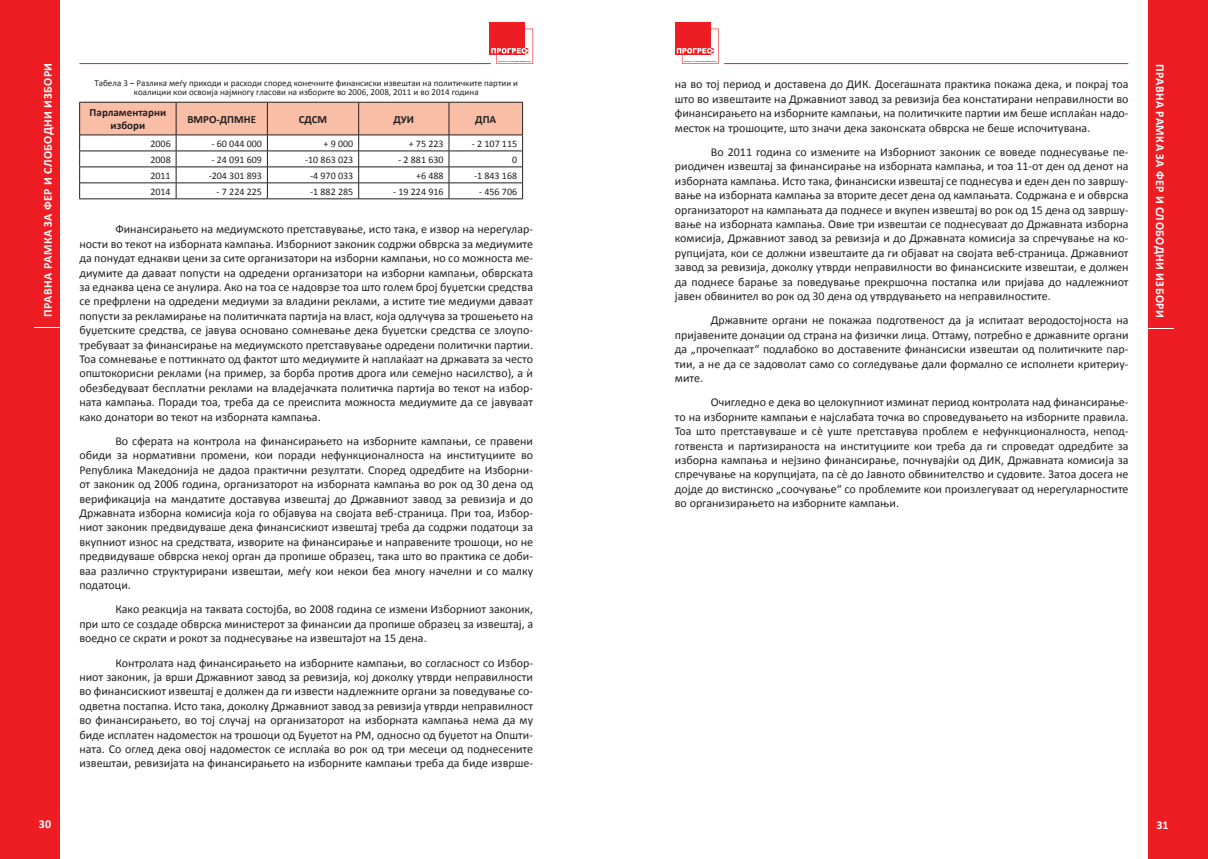
<style>
.page{position:relative;width:1208px;height:859px;background:#fff}
.page>*{position:absolute;margin:0;border:0;box-sizing:border-box;transform-origin:0 0}
.t1{font:12px/14.4px "Calibri";color:#231f20;text-align:justify}
.t2{font:700 12px "Calibri";letter-spacing:.04em;color:#fff}
.t3{font:700 11px/12.7px "Calibri";color:#231f20;text-align:center}
.t4{font:10px "Calibri";color:#231f20}
.t5{font:9px/9px "Calibri";color:#231f20;text-align:center}
</style>
<div class="page">
<div style="left:1148px;top:0;width:60px;height:859px;background:#ee1d23"></div>
<div style="left:0;top:0;width:60px;height:859px;background:#ee1d23"></div>
<div style="left:675px;top:23px;width:35px;height:32px;background:#ee1d23"></div>
<svg style="left:677px;top:29px;width:41px;height:35px"></svg>
<div style="left:489px;top:23px;width:36px;height:32px;background:#ee1d23"></div>
<svg style="left:491px;top:29px;width:42px;height:35px"></svg>
<hr style="left:724px;top:63px;width:404px;height:1px;background:#ee1d23">
<hr style="left:79px;top:63px;width:412px;height:1px;background:#ee1d23">
<hr style="left:79px;top:199px;width:97px;height:1px;background:#231f20">
<hr style="left:176px;top:199px;width:91px;height:1px;background:#231f20">
<hr style="left:267px;top:199px;width:92px;height:1px;background:#231f20">
<hr style="left:359px;top:199px;width:90px;height:1px;background:#231f20">
<hr style="left:449px;top:199px;width:74px;height:1px;background:#231f20">
<svg style="left:79px;top:102px;width:444px;height:97px"></svg>
<p class="t2" style="left:40px;top:317px;width:256px;rotate:-90deg">Правна рамка за фер и слободни избори</p>
<p class="t5" style="left:94px;top:79px;width:425px">Табела 3 – Разлика меѓу приходи и расходи според конечните финансиски извештаи на политичките партии и коалиции кои освоија најмногу гласови на изборите во 2006, 2008, 2011 и во 2014 година</p>
<p class="t3" style="left:90px;top:106px;width:78px">Парламентарни избори</p>
<p class="t3" style="left:187px;top:113px;width:69px">ВМРО-ДПМНЕ</p>
<p class="t3" style="left:299px;top:113px;width:30px">СДСМ</p>
<p class="t3" style="left:393px;top:113px;width:22px">ДУИ</p>
<p class="t3" style="left:475px;top:113px;width:22px">ДПА</p>
<p class="t4" style="left:150px;top:137px;width:22px">2006</p>
<p class="t4" style="left:212px;top:137px;width:52px">- 60 044 000</p>
<p class="t4" style="left:323px;top:137px;width:31px">+ 9 000</p>
<p class="t4" style="left:409px;top:137px;width:36px">+ 75 223</p>
<p class="t4" style="left:472px;top:137px;width:47px">- 2 107 115</p>
<p class="t4" style="left:150px;top:153px;width:22px">2008</p>
<p class="t4" style="left:212px;top:153px;width:52px">- 24 091 609</p>
<p class="t4" style="left:305px;top:153px;width:50px">-10 863 023</p>
<p class="t4" style="left:398px;top:153px;width:47px">- 2 881 630</p>
<p class="t4" style="left:512px;top:153px;width:7px">0</p>
<p class="t4" style="left:150px;top:169px;width:22px">2011</p>
<p class="t4" style="left:209px;top:169px;width:55px">-204 301 893</p>
<p class="t4" style="left:310px;top:169px;width:45px">-4 970 033</p>
<p class="t4" style="left:416px;top:169px;width:29px">+6 488</p>
<p class="t4" style="left:474px;top:169px;width:45px">-1 843 168</p>
<p class="t4" style="left:150px;top:185px;width:22px">2014</p>
<p class="t4" style="left:217px;top:185px;width:47px">- 7 224 225</p>
<p class="t4" style="left:310px;top:185px;width:45px">-1 882 285</p>
<p class="t4" style="left:393px;top:185px;width:52px">- 19 224 916</p>
<p class="t4" style="left:479px;top:185px;width:39px">- 456 706</p>
<p class="t1" style="left:79px;top:222px;width:455px;text-indent:36px">Финансирањето на медиумското претставување, исто така, е извор на нерегулар&shy;ности во текот на изборната кампања. Изборниот законик содржи обврска за медиумите да понудат еднакви цени за сите организатори на изборни кампањи, но со можноста ме&shy;диумите да даваат попусти на одредени организатори на изборни кампањи, обврската за еднаква цена се анулира. Ако на тоа се надоврзе тоа што голем број буџетски средства се префрлени на одредени медиуми за владини реклами, а истите тие медиуми даваат попусти за рекламирање на политичката партија на власт, која одлучува за трошењето на буџетските средства, се јавува основано сомневање дека буџетски средства се злоупо&shy;требуваат за финансирање на медиумското претставување одредени политички партии.<br>Тоа сомневање е поттикнато од фактот што медиумите ѝ наплаќаат на државата за често општокорисни реклами (на пример, за борба против дрога или семејно насилство), а ѝ обезбедуваат бесплатни реклами на владејачката политичка партија во текот на избор&shy;ната кампања. Поради тоа, треба да се преиспита можноста медиумите да се јавуваат како донатори во текот на изборната кампања.</p>
<p class="t1" style="left:79px;top:434px;width:455px;text-indent:36px">Во сферата на контрола на финансирањето на изборните кампањи, се правени обиди за нормативни промени, кои поради нефункционалноста на институциите во Република Македонија не дадоа практични резултати. Според одредбите на Изборни&shy;от законик од 2006 година, организаторот на изборната кампања во рок од 30 дена од верификација на мандатите доставува извештај до Државниот завод за ревизија и до Државната изборна комисија која го објавува на својата веб-страница. При тоа, Избор&shy;ниот законик предвидуваше дека финансискиот извештај треба да содржи податоци за вкупниот износ на средствата, изворите на финансирање и направените трошоци, но не предвидуваше обврска некој орган да пропише образец, така што во практика се доби&shy;ваа различно структурирани извештаи, меѓу кои некои беа многу начелни и со малку податоци.</p>
<p class="t1" style="left:79px;top:602px;width:455px;text-indent:36px">Како реакција на таквата состојба, во 2008 година се измени Изборниот законик, при што се создаде обврска министерот за финансии да пропише образец за извештај, а воедно се скрати и рокот за поднесување на извештајот на 15 дена.</p>
<p class="t1" style="left:79px;top:655px;width:455px;text-indent:36px">Контролата над финансирањето на изборните кампањи, во согласност со Избор&shy;ниот законик, ја врши Државниот завод за ревизија, кој доколку утврди неправилности во финансискиот извештај е должен да ги извести надлежните органи за поведување со&shy;одветна постапка. Исто така, доколку Државниот завод за ревизија утврди неправилност во финансирањето, во тој случај на организаторот на изборната кампања нема да му биде исплатен надоместок на трошоци од Буџетот на РМ, односно од буџетот на Општи&shy;ната. Со оглед дека овој надоместок се исплаќа во рок од три месеци од поднесените извештаи, ревизијата на финансирањето на изборните кампањи треба да биде изврше-</p>
<p class="t1" style="left:675px;top:77px;width:455px">на во тој период и доставена до ДИК. Досегашната практика покажа дека, и покрај тоа што во извештаите на Државниот завод за ревизија беа констатирани неправилности во финансирањето на изборните кампањи, на политичките партии им беше исплаќан надо&shy;месток на трошоците, што значи дека законската обврска не беше испочитувана.</p>
<p class="t1" style="left:675px;top:145px;width:455px;text-indent:36px">Во 2011 година со измените на Изборниот законик се воведе поднесување пе&shy;риодичен извештај за финансирање на изборната кампања, и тоа 11-от ден од денот на изборната кампања. Исто така, финансиски извештај се поднесува и еден ден по завршу&shy;вање на изборната кампања за вторите десет дена од кампањата. Содржана е и обврска организаторот на кампањата да поднесе и вкупен извештај во рок од 15 дена од завршу&shy;вање на изборната кампања. Овие три извештаи се поднесуваат до Државната изборна комисија, Државниот завод за ревизија и до Државната комисија за спречување на ко&shy;рупцијата, кои се должни извештаите да ги објават на својата веб-страница. Државниот завод за ревизија, доколку утврди неправилности во финансиските извештаи, е должен да поднесе барање за поведување прекршочна постапка или пријава до надлежниот јавен обвинител во рок од 30 дена од утврдувањето на неправилностите.</p>
<p class="t1" style="left:675px;top:313px;width:455px;text-indent:36px">Државните органи не покажаа подготвеност да ја испитаат веродостојноста на пријавените донации од страна на физички лица. Оттаму, потребно е државните органи да „прочепкаат“ подлабоко во доставените финансиски извештаи од политичките пар&shy;тии, а не да се задоволат само со согледување дали формално се исполнети критериу&shy;мите.</p>
<p class="t1" style="left:675px;top:395px;width:455px;text-indent:36px">Очигледно е дека во целокупниот изминат период контролата над финансирање&shy;то на изборните кампањи е најслабата точка во спроведувањето на изборните правила.<br>Тоа што претставуваше и сѐ уште претставува проблем е нефункционалноста, непод&shy;готвенста и партизираноста на институциите кои треба да ги спроведат одредбите за изборна кампања и нејзино финансирање, почнувајќи од ДИК, Државната комисија за спречување на корупцијата, па сѐ до Јавното обвинителство и судовите. Затоа досега не дојде до вистинско „соочување“ со проблемите кои произлегуваат од нерегуларностите во организирањето на изборните кампањи.</p>
<p class="t2" style="left:1168px;top:64px;width:256px;rotate:90deg">Правна рамка за фер и слободни избори</p>
<p class="t2" style="left:39px;top:817px;width:14px">30</p>
<p class="t2" style="left:1156px;top:818px;width:14px">31</p>
</div>
